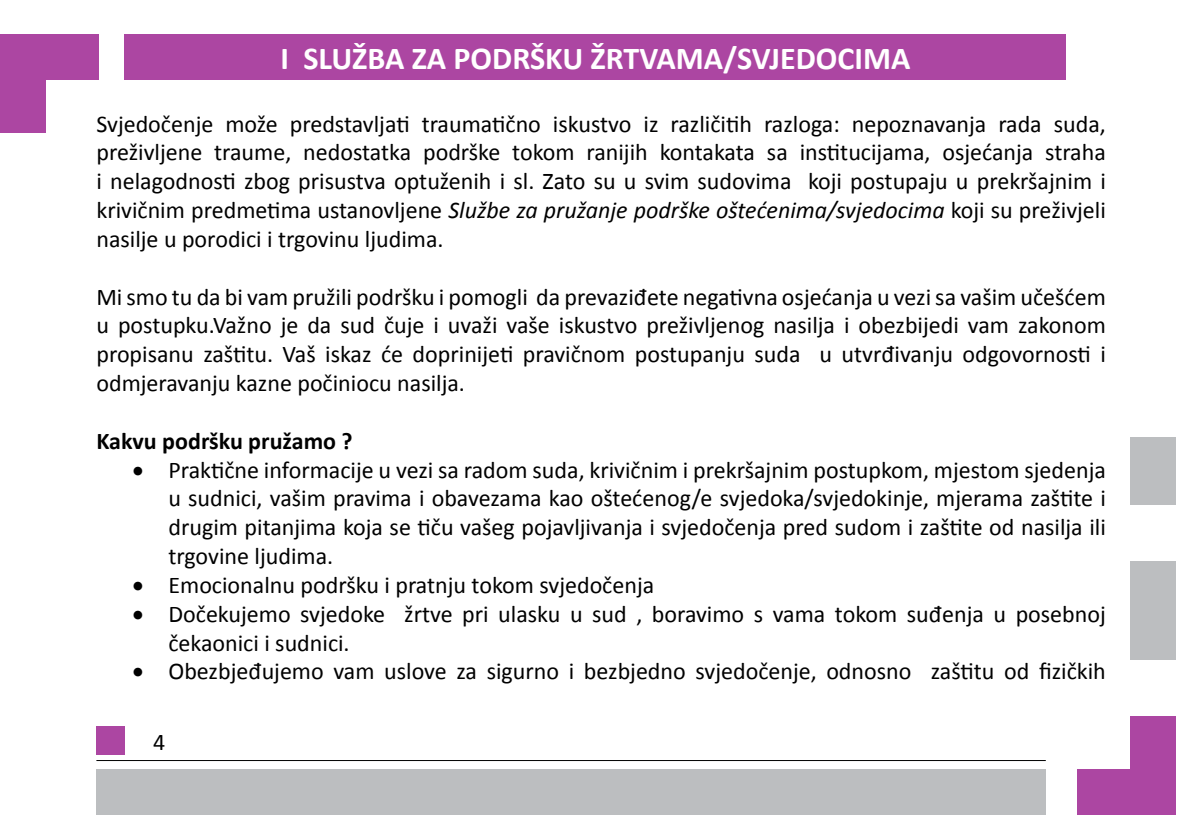
<style>
.page{position:relative;width:1191px;height:840px;background:#fff}
.page>*{position:absolute;margin:0;border:0;box-sizing:border-box;transform-origin:0 0}
.t1{font:700 32px "Calibri";color:#fff}
.t2{font:24px/28.8px "Calibri";color:#000;text-align:justify}
.t3{font:700 24px "Calibri";color:#000}
.s1{font-style:italic}
</style>
<div class="page">
<div style="left:96px;top:726px;width:29px;height:28px;background:#ac46a2"></div>
<hr style="left:96px;top:759px;width:949px;height:1px;background:#000">
<div style="left:1077px;top:768px;width:98px;height:46px;background:#ac46a2"></div>
<div style="left:1130px;top:715px;width:45px;height:99px;background:#ac46a2"></div>
<div style="left:1130px;top:560px;width:45px;height:99px;background:#bcbec0"></div>
<div style="left:1130px;top:437px;width:45px;height:67px;background:#bcbec0"></div>
<div style="left:96px;top:768px;width:950px;height:46px;background:#bcbec0"></div>
<div style="left:125px;top:34px;width:941px;height:45px;background:#ac46a2"></div>
<div style="left:0;top:34px;width:98px;height:45px;background:#ac46a2"></div>
<div style="left:0;top:34px;width:45px;height:98px;background:#ac46a2"></div>
<h1 class="t1" style="left:280px;top:38px;width:631px">I SLUŽBA ZA PODRŠKU ŽRTVAMA/SVJEDOCIMA</h1>
<p class="t2" style="left:96px;top:108px;width:1011px">Svjedočenje može predstavljati traumatično iskustvo iz različitih razloga: nepoznavanja rada suda, preživljene traume, nedostatka podrške tokom ranijih kontakata sa institucijama, osjećanja straha i nelagodnosti zbog prisustva optuženih i sl. Zato su u svim sudovima koji postupaju u prekršajnim i krivičnim predmetima ustanovljene <span class="s1">Službe za pružanje podrške oštećenima/svjedocima</span> koji su preživjeli nasilje u porodici i trgovinu ljudima.</p>
<p class="t2" style="left:96px;top:281px;width:1011px">Mi smo tu da bi vam pružili podršku i pomogli da prevaziđete negativna osjećanja u vezi sa vašim učešćem u postupku.Važno je da sud čuje i uvaži vaše iskustvo preživljenog nasilja i obezbijedi vam zakonom propisanu zaštitu. Vaš iskaz će doprinijeti pravičnom postupanju suda u utvrđivanju odgovornosti i odmjeravanju kazne počiniocu nasilja.</p>
<p class="t3" style="left:96px;top:425px;width:258px">Kakvu podršku pružamo ?</p>
<p class="t2" style="left:168px;top:453px;width:939px;text-indent:-36px">• Praktične informacije u vezi sa radom suda, krivičnim i prekršajnim postupkom, mjestom sjedenja u sudnici, vašim pravima i obavezama kao oštećenog/e svjedoka/svjedokinje, mjerama zaštite i drugim pitanjima koja se tiču vašeg pojavljivanja i svjedočenja pred sudom i zaštite od nasilja ili trgovine ljudima.</p>
<p class="t2" style="left:132px;top:569px;width:523px">• Emocionalnu podršku i pratnju tokom svjedočenja</p>
<p class="t2" style="left:168px;top:597px;width:939px;text-indent:-36px">• Dočekujemo svjedoke žrtve pri ulasku u sud , boravimo s vama tokom suđenja u posebnoj čekaonici i sudnici.</p>
<p class="t2" style="left:132px;top:655px;width:975px">• Obezbjeđujemo vam uslove za sigurno i bezbjedno svjedočenje, odnosno zaštitu od fizičkih</p>
<p class="t2" style="left:153px;top:725px;width:14px">4</p>
</div>
